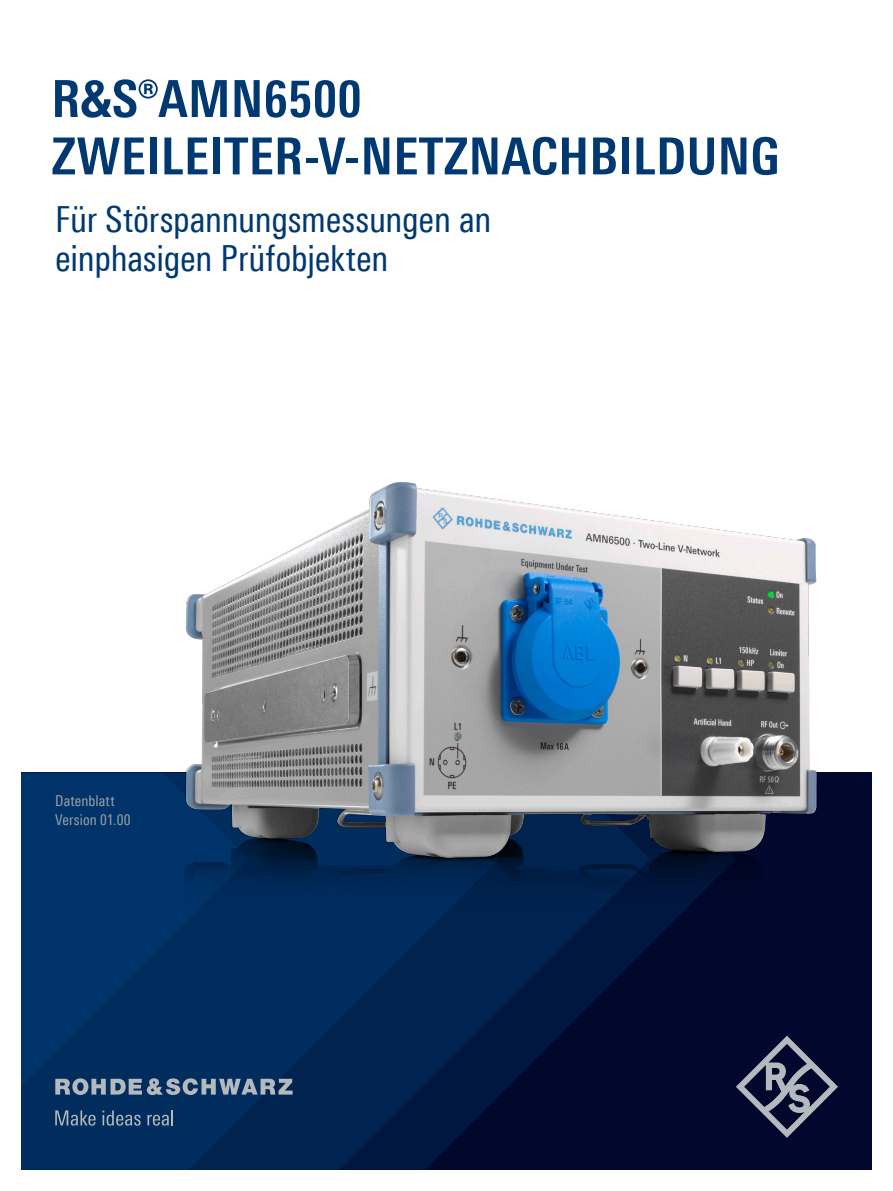
<style>
.page{position:relative;width:893px;height:1191px;background:#fff}
.page>*{position:absolute;margin:0;border:0;box-sizing:border-box;transform-origin:0 0}
.Seiten_Headline_34Pt{font:700 51px/57.4px "Linotype Univers 620 Cn";letter-spacing:.01em;color:#003872}
.Subheadline_24_Pt{font:36px/39.6px "Linotype Univers 420 Cn";letter-spacing:-.01em;color:#003872}
.t1{font:15px/19.2px "Linotype Univers 420 Cn";letter-spacing:.005em;color:#99a1a6}
</style>
<div class="page">
<div style="left:21px;top:772px;width:851px;height:397px;background:#00082d"></div>
<svg style="left:499px;top:1026px;width:69px;height:69px;fill:#00163e"></svg>
<svg style="left:21px;top:1026px;width:478px;height:143px;background:#00224f"></svg>
<svg style="left:21px;top:772px;width:228px;height:314px;background:#003065"></svg>
<svg style="left:736px;top:1036px;width:102px;height:101px"></svg>
<svg style="left:55px;top:1078px;width:238px;height:17px;background:#627890"></svg>
<svg style="left:55px;top:1110px;width:41px;height:15px"></svg>
<svg style="left:102px;top:1110px;width:39px;height:15px"></svg>
<svg style="left:147px;top:1110px;width:26px;height:15px"></svg>
<img style="left:171px;top:626px;width:588px;height:400px">
<img style="left:186px;top:482px;width:631px;height:376px">
<p class="Seiten_Headline_34Pt" style="left:51px;top:70px;width:729px">R&amp;S®AMN6500<br>ZWEILEITER-V-NETZNACHBILDUNG</p>
<p class="Subheadline_24_Pt" style="left:55px;top:199px;width:438px">Für Störspannungsmessungen an einphasigen Prüfobjekten</p>
<p class="t1" style="left:55px;top:791px;width:77px">Datenblatt<br>Version 01.00</p>
</div>
